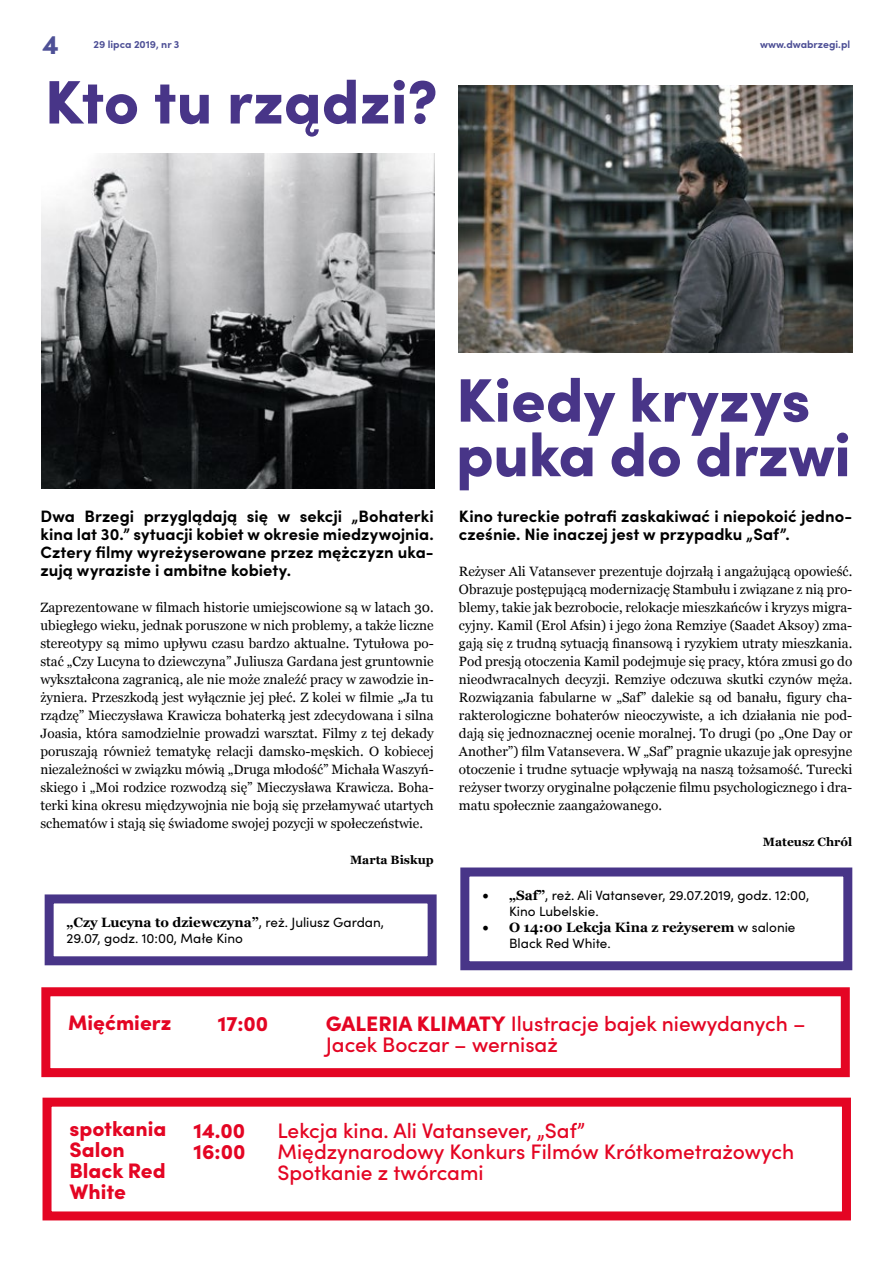
<style>
.page{position:relative;width:893px;height:1263px;background:#fff}
.page>*{position:absolute;margin:0;border:0;box-sizing:border-box;transform-origin:0 0}
.t1{font:900 61.5px/54.6px "Sofia Pro";color:#483588}
.t2{font:900 27px "Sofia Pro";color:#4e5096}
.t3{font:500 21px/21px "Sofia Pro";color:#e40523}
.t4{font:900 21px/21px "Sofia Pro";color:#e40523}
.t5{font:700 16.5px/18px "Sofia Pro";color:#000;text-align:justify}
.t6{font:13.5px/18px "Georgia";color:#000;text-align:justify}
.t7{font:13.5px/16.2px "Sofia Pro";color:#000}
.t8{font:700 13.5px "Georgia";color:#000}
.t9{font:700 12px "Georgia";color:#000}
.t10{font:700 10.5px "Sofia Pro";color:#4e5096}
.s1{font-family:"Sofia Pro";font-weight:400}
.s2{font-family:"Minion Pro";font-size:18px}
.s3{font-family:"Georgia";font-weight:700}
.s4{font-family:"Minion Pro";font-weight:400;font-size:18px}
.s5{font-weight:900}
</style>
<div class="page">
<div style="left:43px;top:1098px;width:808px;height:122px;border:9px solid #e40523"></div>
<div style="left:41px;top:987px;width:809px;height:90px;border:9px solid #e40523"></div>
<div style="left:45px;top:894px;width:392px;height:71px;border:9px solid #483588"></div>
<div style="left:460px;top:867px;width:392px;height:103px;border:9px solid #483588"></div>
<img style="left:41px;top:153px;width:393px;height:335px">
<img style="left:459px;top:85px;width:393px;height:268px">
<h2 class="t2" style="left:43px;top:24px;width:18px">4</h2>
<p class="t10" style="left:93px;top:37px;width:88px">29 lipca 2019, nr 3</p>
<p class="t10" style="left:760px;top:37px;width:92px">www.dwabrzegi.pl</p>
<h1 class="t1" style="left:45px;top:69px;width:394px">Kto tu rządzi?</h1>
<p class="t5" style="left:40px;top:506px;width:395px">Dwa Brzegi przyglądają się w sekcji „Bohaterki kina lat 30.” sytuacji kobiet w okresie miedzywojnia.<br>Cztery filmy wyreżyserowane przez mężczyzn uka&shy;zują wyraziste i ambitne kobiety.</p>
<p class="t6" style="left:40px;top:599px;width:395px">Zaprezentowane w filmach historie umiejscowione są w latach 30. ubiegłego wieku, jednak poruszone w nich problemy, a także liczne stereotypy są mimo upływu czasu bardzo aktualne. Tytułowa po&shy;stać „Czy Lucyna to dziewczyna” Juliusza Gardana jest gruntownie wykształcona zagranicą, ale nie może znaleźć pracy w zawodzie in&shy;żyniera. Przeszkodą jest wyłącznie jej płeć. Z kolei w filmie „Ja tu rządzę” Mieczysława Krawicza bohaterką jest zdecydowana i silna Joasia, która samodzielnie prowadzi warsztat. Filmy z tej dekady poruszają również tematykę relacji damsko-męskich. O kobiecej niezależności w związku mówią „Druga młodość” Michała Waszyń&shy;skiego i „Moi rodzice rozwodzą się” Mieczysława Krawicza. Boha&shy;terki kina okresu międzywojnia nie boją się przełamywać utartych schematów i stają się świadome swojej pozycji w społeczeństwie.</p>
<p class="t9" style="left:350px;top:852px;width:85px">Marta Biskup</p>
<p class="t8" style="left:66px;top:913px;width:319px">„Czy Lucyna to dziewczyna”<span class="s1">, reż. Juliusz Gardan,</span></p>
<p class="t7" style="left:66px;top:929px;width:178px">29.07, godz. 10:00, Małe Kino</p>
<h1 class="t1" style="left:456px;top:367px;width:396px">Kiedy kryzys puka do drzwi</h1>
<p class="t5" style="left:459px;top:506px;width:395px">Kino tureckie potrafi zaskakiwać i niepokoić jedno&shy;cześnie. Nie inaczej jest w przypadku „Saf”.</p>
<p class="t6" style="left:459px;top:563px;width:395px">Reżyser Ali Vatansever prezentuje dojrzałą i angażującą opowieść.<br>Obrazuje postępującą modernizację Stambułu i związane z nią pro&shy;blemy, takie jak bezrobocie, relokacje mieszkańców i kryzys migra&shy;cyjny. Kamil (Erol Afsin) i jego żona Remziye (Saadet Aksoy) zma&shy;gają się z trudną sytuacją finansową i ryzykiem utraty mieszkania.<br>Pod presją otoczenia Kamil podejmuje się pracy, która zmusi go do nieodwracalnych decyzji. Remziye odczuwa skutki czynów męża.<br>Rozwiązania fabularne w „Saf” dalekie są od banału, figury cha&shy;rakterologiczne bohaterów nieoczywiste, a ich działania nie pod&shy;dają się jednoznacznej ocenie moralnej. To drugi (po „One Day or Another”) film Vatansevera. W „Saf” pragnie ukazuje jak opresyjne otoczenie i trudne sytuacje wpływają na naszą tożsamość. Turecki reżyser tworzy oryginalne połączenie filmu psychologicznego i dra&shy;matu społecznie zaangażowanego.</p>
<p class="t9" style="left:763px;top:834px;width:91px">Mateusz Chról</p>
<p class="t7" style="left:509px;top:886px;width:302px;text-indent:-27px"><span class="s2">•</span> <span class="s3">„Saf”</span>, reż. Ali Vatansever, 29.07.2019, godz. 12:00,<br>Kino Lubelskie.</p>
<p class="t8" style="left:482px;top:919px;width:315px"><span class="s4">•</span> O 14:00 Lekcja Kina z reżyserem <span class="s1">w salonie</span></p>
<p class="t7" style="left:509px;top:935px;width:103px">Black Red White.</p>
<h3 class="t4" style="left:68px;top:1011px;width:105px">Mięćmierz</h3>
<h3 class="t4" style="left:218px;top:1011px;width:52px">17:00</h3>
<h3 class="t3" style="left:326px;top:1011px;width:481px"><span class="s5">GALERIA KLIMATY</span> Ilustracje bajek niewydanych –<br>Jacek Boczar – wernisaż</h3>
<h3 class="t4" style="left:69px;top:1116px;width:98px">spotkania<br>Salon<br>Black Red<br>White</h3>
<h3 class="t4" style="left:193px;top:1118px;width:53px">14.00</h3>
<h3 class="t3" style="left:277px;top:1119px;width:309px">Lekcja kina. Ali Vatansever, „Saf”</h3>
<h3 class="t4" style="left:193px;top:1139px;width:53px">16:00</h3>
<h3 class="t3" style="left:277px;top:1140px;width:518px">Międzynarodowy Konkurs Filmów Krótkometrażowych<br>Spotkanie z twórcami</h3>
</div>
